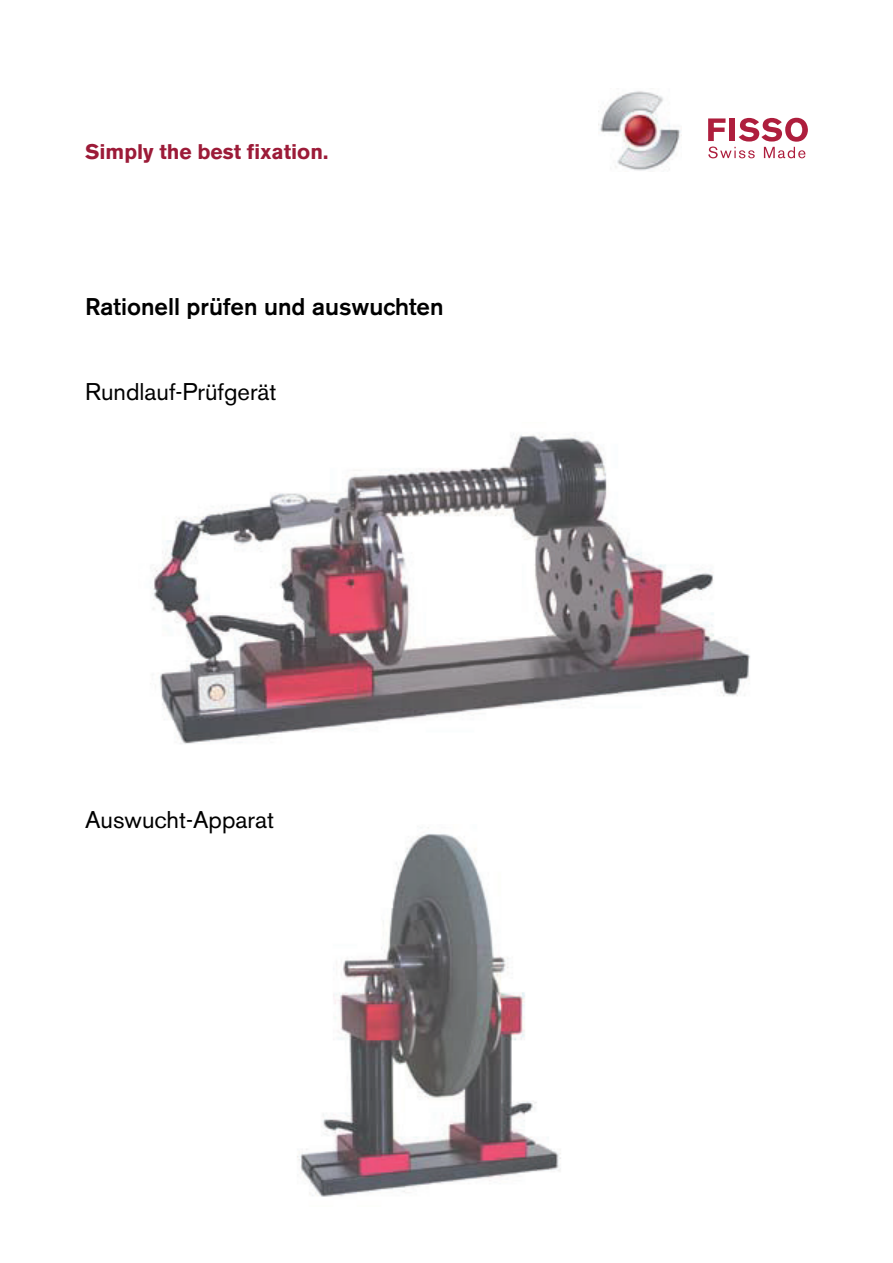
<style>
.page{position:relative;width:893px;height:1263px;background:#fff}
.page>*{position:absolute;margin:0;border:0;box-sizing:border-box;transform-origin:0 0}
.t1{font:24px "Akzidenz Grotesk BE";color:#000}
.t2{font:500 24px "Akzidenz Grotesk BE";color:#000}
.t3{font:700 21px "Akzidenz Grotesk BE";color:#9c1b38}
</style>
<div class="page">
<img style="left:598px;top:91px;width:84px;height:80px">
<svg style="left:708px;top:118px;width:100px;height:40px"></svg>
<img style="left:152px;top:434px;width:598px;height:310px">
<img style="left:297px;top:827px;width:264px;height:370px">
<p class="t3" style="left:85px;top:140px;width:245px">Simply the best fixation.</p>
<p class="t2" style="left:85px;top:291px;width:360px">Rationell prüfen und auswuchten</p>
<p class="t1" style="left:85px;top:377px;width:193px">Rundlauf-Prüfgerät</p>
<p class="t1" style="left:85px;top:805px;width:191px">Auswucht-Apparat</p>
</div>
